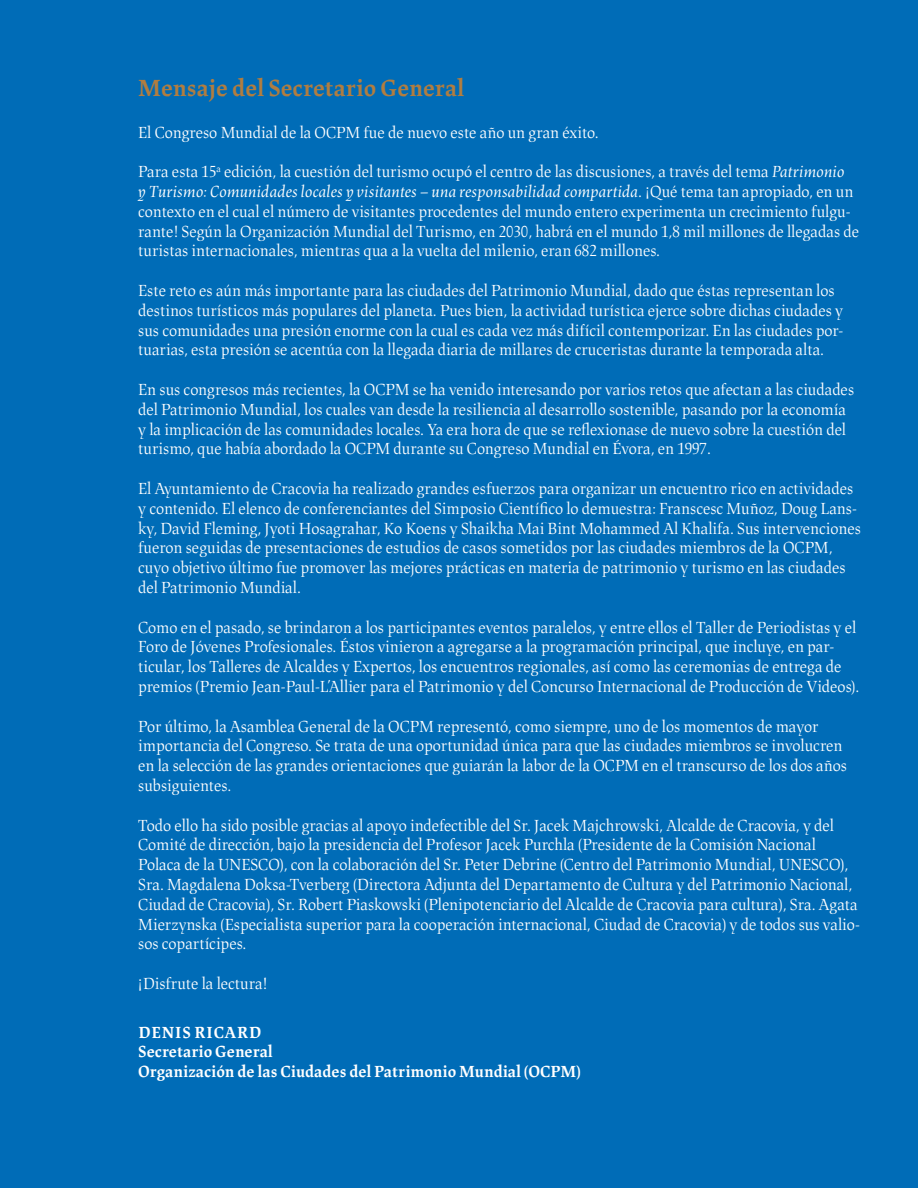
<style>
.page{position:relative;width:918px;height:1188px;background:#006cb7}
.page>*{position:absolute;margin:0;border:0;box-sizing:border-box;transform-origin:0 0}
.Titre_1{font:700 24px "Lapture Display";color:#b17d40}
.t1{font:16.5px/19.8px "Lapture Display";color:#fff}
.t2{font:700 16.5px "Lapture Display";color:#fff}
.t3{font:700 16.5px "Lapture Display";letter-spacing:.05em;color:#fff}
.s1{font-style:italic}
</style>
<div class="page">
<p class="Titre_1" style="left:138px;top:74px;width:327px">Mensaje del Secretario General</p>
<p class="t1" style="left:138px;top:123px;width:462px">El Congreso Mundial de la OCPM fue de nuevo este año un gran éxito.</p>
<p class="t1" style="left:138px;top:162px;width:722px">Para esta 15<sup>a</sup> edición, la cuestión del turismo ocupó el centro de las discusiones, a través del tema <span class="s1">Patrimonio<br>y Turismo: Comunidades locales y visitantes – una responsabilidad compartida</span>. ¡Qué tema tan apropiado, en un contexto en el cual el número de visitantes procedentes del mundo entero experimenta un crecimiento fulgu&shy;rante! Según la Organización Mundial del Turismo, en 2030, habrá en el mundo 1,8 mil millones de llegadas de turistas internacionales, mientras qua a la vuelta del milenio, eran 682 millones.</p>
<p class="t1" style="left:138px;top:281px;width:707px">Este reto es aún más importante para las ciudades del Patrimonio Mundial, dado que éstas representan los destinos turísticos más populares del planeta. Pues bien, la actividad turística ejerce sobre dichas ciudades y sus comunidades una presión enorme con la cual es cada vez más difícil contemporizar. En las ciudades por&shy;tuarias, esta presión se acentúa con la llegada diaria de millares de cruceristas durante la temporada alta.</p>
<p class="t1" style="left:138px;top:380px;width:717px">En sus congresos más recientes, la OCPM se ha venido interesando por varios retos que afectan a las ciudades del Patrimonio Mundial, los cuales van desde la resiliencia al desarrollo sostenible, pasando por la economía y la implicación de las comunidades locales. Ya era hora de que se reflexionase de nuevo sobre la cuestión del turismo, que había abordado la OCPM durante su Congreso Mundial en Évora, en 1997.</p>
<p class="t1" style="left:138px;top:479px;width:724px">El Ayuntamiento de Cracovia ha realizado grandes esfuerzos para organizar un encuentro rico en actividades y contenido. El elenco de conferenciantes del Simposio Científico lo demuestra: Franscesc Muñoz, Doug Lans&shy;ky, David Fleming, Jyoti Hosagrahar, Ko Koens y Shaikha Mai Bint Mohammed Al Khalifa. Sus intervenciones fueron seguidas de presentaciones de estudios de casos sometidos por las ciudades miembros de la OCPM, cuyo objetivo último fue promover las mejores prácticas en materia de patrimonio y turismo en las ciudades del Patrimonio Mundial.</p>
<p class="t1" style="left:138px;top:618px;width:723px">Como en el pasado, se brindaron a los participantes eventos paralelos, y entre ellos el Taller de Periodistas y el Foro de Jóvenes Profesionales. Éstos vinieron a agregarse a la programación principal, que incluye, en par&shy;ticular, los Talleres de Alcaldes y Expertos, los encuentros regionales, así como las ceremonias de entrega de premios (Premio Jean-Paul-L’Allier para el Patrimonio y del Concurso Internacional de Producción de Videos).</p>
<p class="t1" style="left:138px;top:717px;width:710px">Por último, la Asamblea General de la OCPM representó, como siempre, uno de los momentos de mayor importancia del Congreso. Se trata de una oportunidad única para que las ciudades miembros se involucren en la selección de las grandes orientaciones que guiarán la labor de la OCPM en el transcurso de los dos años subsiguientes.</p>
<p class="t1" style="left:138px;top:816px;width:723px">Todo ello ha sido posible gracias al apoyo indefectible del Sr. Jacek Majchrowski, Alcalde de Cracovia, y del Comité de dirección, bajo la presidencia del Profesor Jacek Purchla (Presidente de la Comisión Nacional Polaca de la UNESCO), con la colaboración del Sr. Peter Debrine (Centro del Patrimonio Mundial, UNESCO), Sra. Magdalena Doksa-Tverberg (Directora Adjunta del Departamento de Cultura y del Patrimonio Nacional, Ciudad de Cracovia), Sr. Robert Piaskowski (Plenipotenciario del Alcalde de Cracovia para cultura), Sra. Agata Mierzynska (Especialista superior para la cooperación internacional, Ciudad de Cracovia) y de todos sus valio&shy;sos copartícipes.</p>
<p class="t1" style="left:138px;top:974px;width:131px">¡Disfrute la lectura!</p>
<p class="t3" style="left:139px;top:1022px;width:124px">DENIS RICARD</p>
<p class="t2" style="left:138px;top:1042px;width:136px">Secretario General</p>
<p class="t2" style="left:138px;top:1062px;width:444px">Organización de las Ciudades del Patrimonio Mundial (OCPM)</p>
</div>
